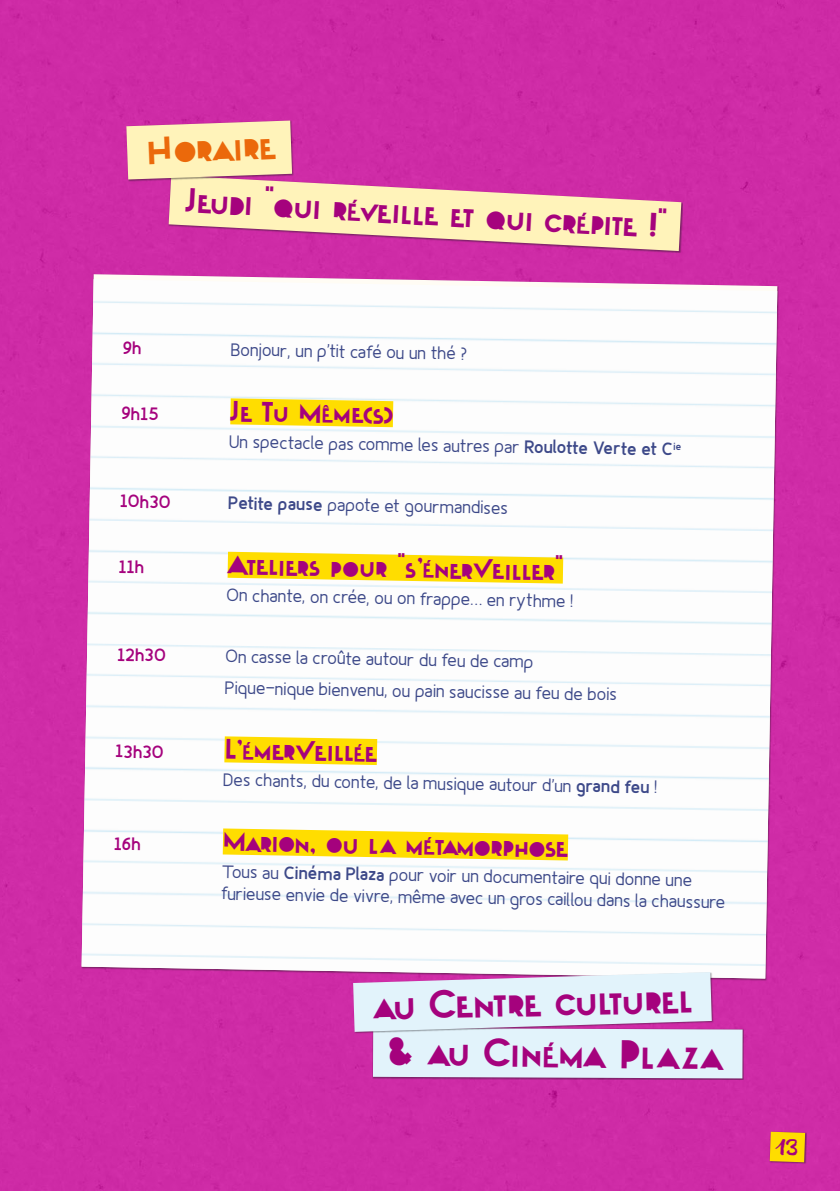
<style>
.page{position:relative;width:840px;height:1191px;background:#fff}
.page>*{position:absolute;margin:0;border:0;box-sizing:border-box;transform-origin:0 0}
.t1{font:42.6px "Explosion";color:#a5027d}
.t2{font:41px "Explosion";color:#eb690b}
.t3{font:36px "Explosion";color:#a5027d}
.t4{font:30px "Explosion";color:#a5027d}
.t5{font:20px "Blemished";color:#a5027d}
.t6{font:18px/31.2px "Fineness Pro";color:#3d4989}
.t7{font:900 18px "Fineness Pro";color:#a5027d}
.s1{font-size:25px}
.s2{font-weight:900}
</style>
<div class="page">
<div style="left:0;top:0;width:839px;height:1191px;background:#ce2ba6"></div>
<div style="left:372px;top:1027px;width:372px;height:53px;background:#1a171c;opacity:.45"></div>
<div style="left:168px;top:175px;width:514px;height:78px;background:#1a171c;opacity:.45"></div>
<img style="left:82px;top:279px;width:694px;height:699px">
<svg style="left:204px;top:385px;width:215px;height:55px;background:#fbf0a2"></svg>
<svg style="left:201px;top:538px;width:388px;height:59px;background:#fcf09c"></svg>
<svg style="left:198px;top:723px;width:205px;height:55px;background:#fcf1a3"></svg>
<svg style="left:196px;top:815px;width:398px;height:59px;background:#fcf09c"></svg>
<svg style="left:126px;top:120px;width:555px;height:131px"></svg>
<svg style="left:353px;top:972px;width:389px;height:106px;background:#ded9ee"></svg>
<div style="left:768px;top:1131px;width:38px;height:33px;background:#1a171c;opacity:.45"></div>
<svg style="left:769px;top:1131px;width:35px;height:31px"></svg>
<svg style="left:123px;top:341px;width:18px;height:13px"></svg>
<svg style="left:119px;top:560px;width:24px;height:13px"></svg>
<svg style="left:115px;top:837px;width:25px;height:13px"></svg>
<h2 class="t2" style="left:146px;top:131px;width:130px;rotate:-3deg">Horaire</h2>
<h3 class="t3" style="left:187px;top:183px;width:483px;rotate:3deg">Jeudi "qui réveille et qui crépite !"</h3>
<p class="t6" style="left:232px;top:334px;width:238px;rotate:1deg">Bonjour, un p’tit café ou un thé ?</p>
<p class="t7" style="left:122px;top:402px;width:39px;rotate:1deg">9h15</p>
<h3 class="t4" style="left:230px;top:396px;width:164px;rotate:1deg">Je Tu Même<span class="s1">(</span>s<span class="s1">)</span></h3>
<p class="t6" style="left:230px;top:426px;width:453px;rotate:1deg">Un spectacle pas comme les autres par <span class="s2">Roulotte Verte et C</span><sup>ie</sup></p>
<p class="t7" style="left:121px;top:490px;width:52px;rotate:1deg">10h30</p>
<p class="t6" style="left:229px;top:487px;width:281px;rotate:1deg"><span class="s2">Petite pause</span> papote et gourmandises</p>
<h3 class="t4" style="left:228px;top:550px;width:336px;rotate:1deg">Ateliers pour "s’énerVeiller"</h3>
<p class="t6" style="left:227px;top:579px;width:348px;rotate:1deg">On chante, on crée, ou on frappe… en rythme !</p>
<p class="t7" style="left:118px;top:643px;width:50px;rotate:1deg">12h30</p>
<p class="t6" style="left:226px;top:640px;width:393px;rotate:1deg">On casse la croûte autour du feu de camp<br>Pique-nique bienvenu, ou pain saucisse au feu de bois</p>
<p class="t7" style="left:116px;top:740px;width:50px;rotate:1deg">13h30</p>
<h3 class="t4" style="left:225px;top:734px;width:154px;rotate:1deg">L’émerVeillée</h3>
<p class="t6" style="left:224px;top:764px;width:435px;rotate:1deg">Des chants, du conte, de la musique autour d’un <span class="s2">grand feu</span> !</p>
<h3 class="t4" style="left:223px;top:826px;width:346px;rotate:1deg">Marion, ou la métamorphose</h3>
<p class="t6" style="left:222px;top:861px;width:505px;line-height:21.6px;rotate:1deg">Tous au <span class="s2">Cinéma Plaza</span> pour voir un documentaire qui donne une furieuse envie de vivre, même avec un gros caillou dans la chaussure</p>
<h1 class="t1" style="left:372px;top:983px;width:321px;rotate:-1deg">au Centre culturel</h1>
<h1 class="t1" style="left:387px;top:1029px;width:336px;rotate:1deg">&amp; au Cinéma Plaza</h1>
<p class="t5" style="left:775px;top:1133px;width:25px">13</p>
</div>
